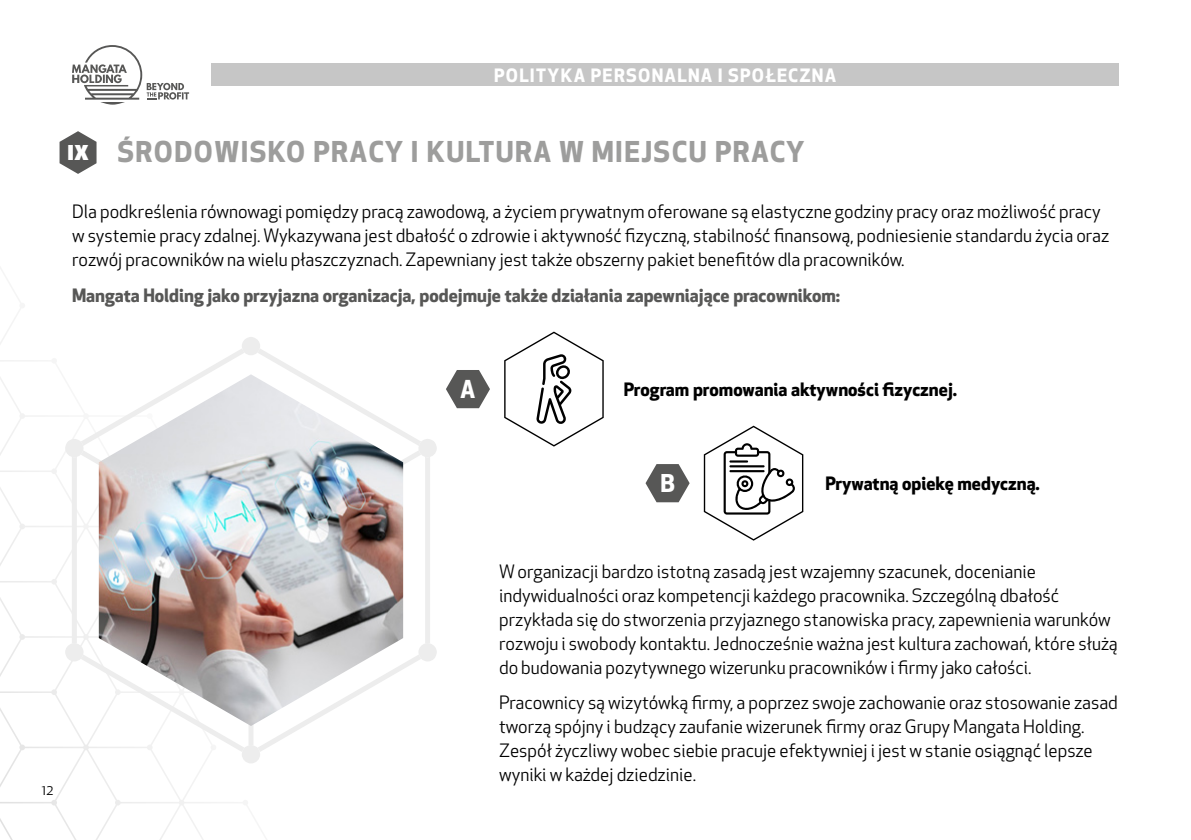
<style>
.page{position:relative;width:1191px;height:840px;background:#fff}
.page>*{position:absolute;margin:0;border:0;box-sizing:border-box;transform-origin:0 0}
.t1{font:700 28px "Apex New";letter-spacing:.05em;color:#9d9d9c}
.t2{font:700 24px "Apex New";color:#fff}
.t3{font:18px/24px "Apex New";color:#000}
.t4{font:700 18px "Apex New";color:#575756}
.t5{font:700 18px "Apex New";color:#000}
.t6{font:700 18px "Apex New";letter-spacing:.07em;color:#fff}
.t7{font:14px "Apex New";color:#000}
.s1{font-weight:900;font-size:20px;color:#fff}
</style>
<div class="page">
<div style="left:211px;top:63px;width:908px;height:23px;background:#c6c6c6"></div>
<svg style="left:0;top:45px;width:238px;height:794px"></svg>
<svg style="left:60px;top:131px;width:37px;height:43px"></svg>
<svg style="left:65px;top:337px;width:372px;height:426px"></svg>
<img style="left:99px;top:374px;width:304px;height:351px">
<svg style="left:446px;top:370px;width:44px;height:38px"></svg>
<svg style="left:645px;top:464px;width:44px;height:38px"></svg>
<svg style="left:704px;top:425px;width:99px;height:115px"></svg>
<hr style="left:729px;top:465px;width:35px;height:2px;background:#000">
<hr style="left:729px;top:470px;width:35px;height:2px;background:#000">
<svg style="left:504px;top:331px;width:99px;height:115px"></svg>
<p class="t6" style="left:494px;top:62px;width:344px">POLITYKA PERSONALNA I SPOŁECZNA</p>
<h1 class="t1" style="left:68px;top:132px;width:738px"><span class="s1">IX</span> ŚRODOWISKO PRACY I KULTURA W MIEJSCU PRACY</h1>
<p class="t3" style="left:72px;top:200px;width:1038px">Dla podkreślenia równowagi pomiędzy pracą zawodową, a życiem prywatnym oferowane są elastyczne godziny pracy oraz możliwość pracy w systemie pracy zdalnej. Wykazywana jest dbałość o zdrowie i aktywność fizyczną, stabilność finansową, podniesienie standardu życia oraz rozwój pracowników na wielu płaszczyznach. Zapewniany jest także obszerny pakiet benefitów dla pracowników.</p>
<p class="t4" style="left:72px;top:282px;width:769px">Mangata Holding jako przyjazna organizacja, podejmuje także działania zapewniające pracownikom:</p>
<h2 class="t2" style="left:460px;top:372px;width:17px">A</h2>
<p class="t5" style="left:624px;top:376px;width:335px">Program promowania aktywności fizycznej.</p>
<p class="t7" style="left:42px;top:780px;width:13px">12</p>
<h2 class="t2" style="left:660px;top:465px;width:16px">B</h2>
<p class="t5" style="left:825px;top:470px;width:216px">Prywatną opiekę medyczną.</p>
<p class="t3" style="left:499px;top:559px;width:620px">W organizacji bardzo istotną zasadą jest wzajemny szacunek, docenianie indywidualności oraz kompetencji każdego pracownika. Szczególną dbałość przykłada się do stworzenia przyjaznego stanowiska pracy, zapewnienia warunków rozwoju i swobody kontaktu. Jednocześnie ważna jest kultura zachowań, które służą do budowania pozytywnego wizerunku pracowników i firmy jako całości.</p>
<p class="t3" style="left:499px;top:690px;width:620px">Pracownicy są wizytówką firmy, a poprzez swoje zachowanie oraz stosowanie zasad tworzą spójny i budzący zaufanie wizerunek firmy oraz Grupy Mangata Holding.<br>Zespół życzliwy wobec siebie pracuje efektywniej i jest w stanie osiągnąć lepsze wyniki w każdej dziedzinie.</p>
</div>
